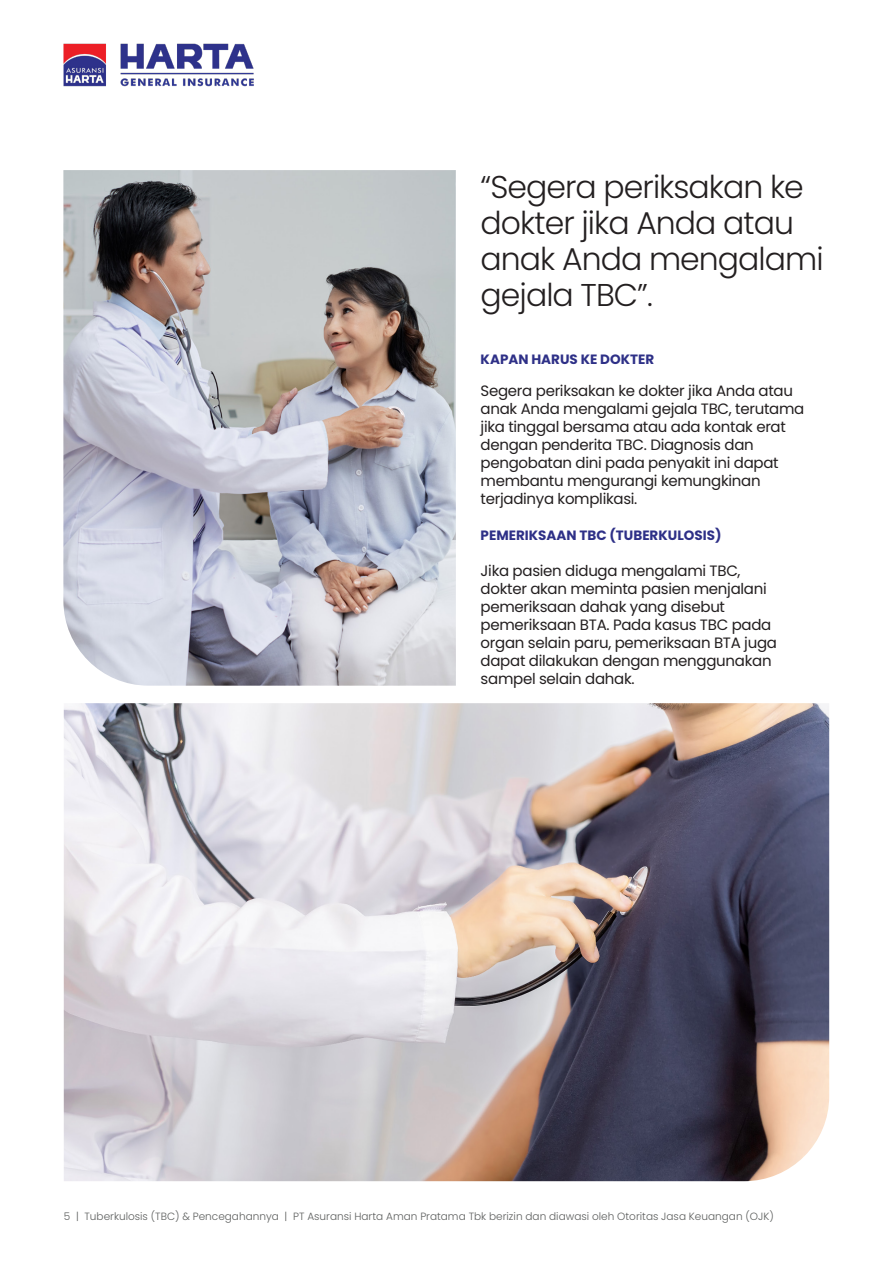
<style>
.page{position:relative;width:893px;height:1263px;background:#fff}
.page>*{position:absolute;margin:0;border:0;box-sizing:border-box;transform-origin:0 0}
.t1{font:300 31.5px/36px "Poppins";letter-spacing:-.03em;color:#231f20}
.t2{font:15px/18px "Poppins";letter-spacing:-.02em;color:#231f20}
.t3{font:700 13.5px "Poppins";color:#2e3087}
.t4{font:300 10.5px "Poppins";color:#5d5f5e}
</style>
<div class="page">
<img style="left:64px;top:43px;width:190px;height:44px">
<img style="left:63px;top:170px;width:393px;height:516px">
<img style="left:64px;top:703px;width:765px;height:478px">
<p class="t1" style="left:481px;top:169px;width:344px">“Segera periksakan ke dokter jika Anda atau anak Anda mengalami gejala TBC”.</p>
<p class="t3" style="left:481px;top:351px;width:175px">KAPAN HARUS KE DOKTER</p>
<p class="t2" style="left:481px;top:382px;width:325px">Segera periksakan ke dokter jika Anda atau anak Anda mengalami gejala TBC, terutama jika tinggal bersama atau ada kontak erat dengan penderita TBC. Diagnosis dan pengobatan dini pada penyakit ini dapat membantu mengurangi kemungkinan terjadinya komplikasi.</p>
<p class="t3" style="left:481px;top:527px;width:242px">PEMERIKSAAN TBC (TUBERKULOSIS)</p>
<p class="t2" style="left:481px;top:562px;width:298px">Jika pasien diduga mengalami TBC, dokter akan meminta pasien menjalani pemeriksaan dahak yang disebut pemeriksaan BTA. Pada kasus TBC pada organ selain paru, pemeriksaan BTA juga dapat dilakukan dengan menggunakan sampel selain dahak.</p>
<p class="t4" style="left:64px;top:1210px;width:712px">5 | Tuberkulosis (TBC) &amp; Pencegahannya | PT Asuransi Harta Aman Pratama Tbk berizin dan diawasi oleh Otoritas Jasa Keuangan (OJK)</p>
</div>
